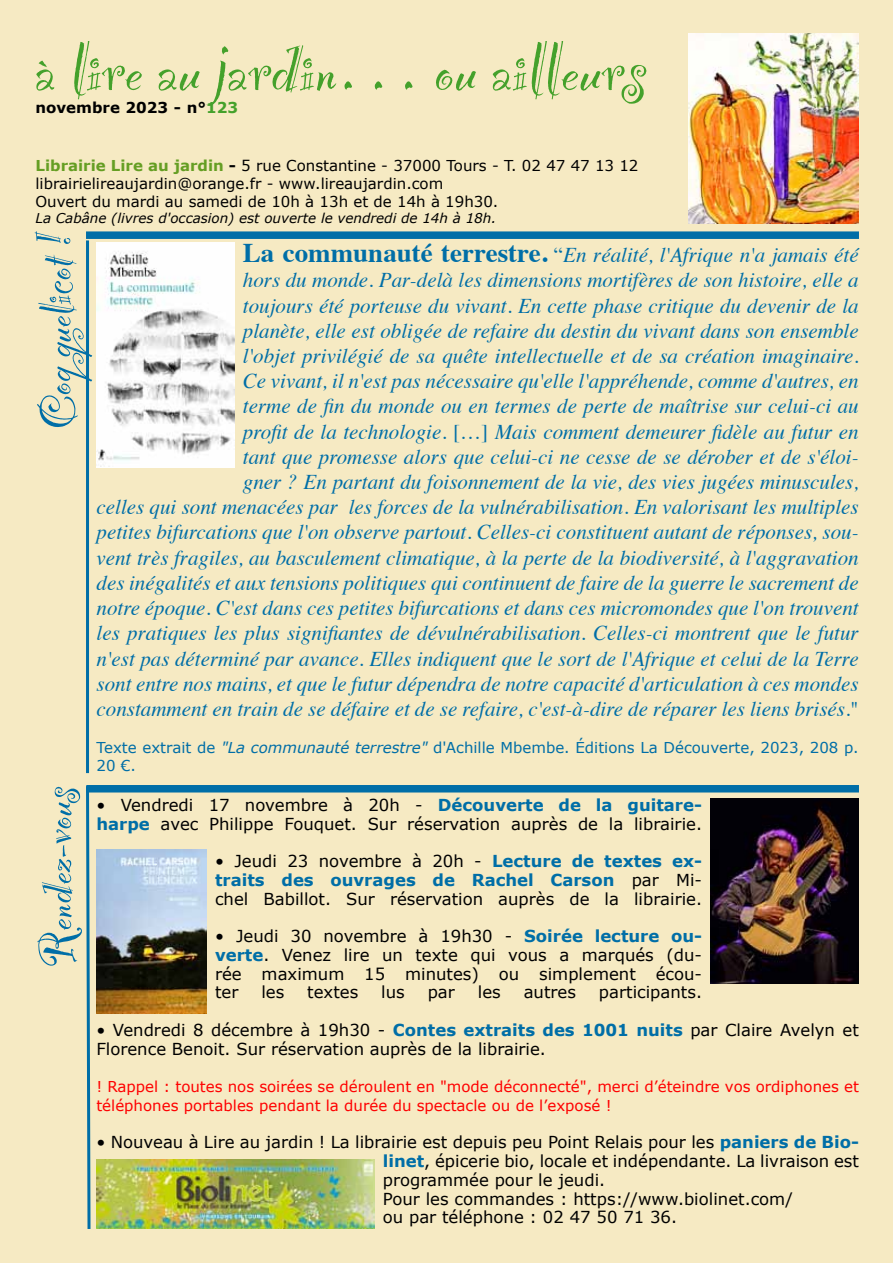
<style>
.page{position:relative;width:893px;height:1263px;background:#f6eac3}
.page>*{position:absolute;margin:0;border:0;box-sizing:border-box;transform-origin:0 0}
.t1{font:82.5px "Party Let Plain";color:#44a12b}
.t2{font:54px "Party Let Plain";color:#006ea7}
.t3{font:italic 21px/25.2px "Times";color:#006ea7;text-align:right}
.t4{font:16.5px/18.8px "Verdana";color:#000}
.t5{font:15px/18px "Verdana";color:#000}
.t6{font:15px/18.8px "Verdana";color:#f00}
.t7{font:15px/18.3px "Verdana";color:#006ea7}
.t8{font:700 15px "Verdana";color:#000}
.t9{font:italic 13.5px "Verdana";color:#000}
.s1{color:#44a12b}
.s2{font-weight:700;color:#659e23}
.s3{font-weight:700}
.s4{font-weight:700;font-style:normal;font-size:27px}
.s5{font-style:normal}
.s6{font-style:italic}
.s7{font-weight:700;color:#006ea7}
</style>
<div class="page">
<div style="left:86px;top:231px;width:773px;height:8px;background:#006ea7"></div>
<hr style="left:86px;top:240px;width:3px;height:533px;background:#006ea7">
<img style="left:689px;top:34px;width:170px;height:189px">
<div style="left:86px;top:785px;width:773px;height:7px;background:#006ea7"></div>
<svg style="left:86px;top:785px;width:6px;height:444px"></svg>
<img style="left:96px;top:242px;width:138px;height:225px">
<img style="left:96px;top:1159px;width:278px;height:70px">
<img style="left:711px;top:798px;width:148px;height:186px">
<img style="left:96px;top:849px;width:111px;height:165px">
<h1 class="t1" style="left:35px;top:13px;width:614px">à lire au jardin… ou ailleurs</h1>
<p class="t8" style="left:36px;top:98px;width:204px">novembre 2023 - n°<span class="s1">123</span></p>
<p class="t5" style="left:36px;top:157px;width:604px"><span class="s2">Librairie Lire au jardin</span> <span class="s3">-</span> 5 rue Constantine - 37000 Tours - T. 02 47 47 13 12 librairielireaujardin@orange.fr - www.lireaujardin.com<br>Ouvert du mardi au samedi de 10h à 13h et de 14h à 19h30.</p>
<p class="t9" style="left:36px;top:210px;width:462px">La Cabâne (livres d'occasion) est ouverte le vendredi de 14h à 18h.</p>
<h2 class="t2" style="left:20px;top:430px;width:200px;rotate:-90deg">Coqquelicot !</h2>
<p class="t3" style="left:97px;top:241px;width:764px"><span class="s4">La communauté terrestre.</span> <span class="s5">“</span>En réalité, l'Afrique n'a jamais été<br>hors du monde. Par-delà les dimensions mortifères de son histoire, elle a<br>toujours été porteuse du vivant. En cette phase critique du devenir de la<br>planète, elle est obligée de refaire du destin du vivant dans son ensemble<br>l'objet privilégié de sa quête intellectuelle et de sa création imaginaire.<br>Ce vivant, il n'est pas nécessaire qu'elle l'appréhende, comme d'autres, en<br>terme de fin du monde ou en termes de perte de maîtrise sur celui-ci au<br>profit de la technologie. <span class="s5">[…]</span> Mais comment demeurer fidèle au futur en<br>tant que promesse alors que celui-ci ne cesse de se dérober et de s'éloi-<br>gner ? En partant du foisonnement de la vie, des vies jugées minuscules,<br>celles qui sont menacées par les forces de la vulnérabilisation. En valorisant les multiples petites bifurcations que l'on observe partout. Celles-ci constituent autant de réponses, sou&shy;vent très fragiles, au basculement climatique, à la perte de la biodiversité, à l'aggravation des inégalités et aux tensions politiques qui continuent de faire de la guerre le sacrement de notre époque. C'est dans ces petites bifurcations et dans ces micromondes que l'on trouvent les pratiques les plus signifiantes de dévulnérabilisation. Celles-ci montrent que le futur n'est pas déterminé par avance. Elles indiquent que le sort de l'Afrique et celui de la Terre sont entre nos mains, et que le futur dépendra de notre capacité d'articulation à ces mondes constamment en train de se défaire et de se refaire, c'est-à-dire de réparer les liens brisés.<span class="s5">"</span></p>
<p class="t7" style="left:96px;top:738px;width:764px">Texte extrait de <span class="s6">"La communauté terrestre"</span> d'Achille Mbembe. Éditions La Découverte, 2023, 208 p.<br>20 €.</p>
<h2 class="t2" style="left:20px;top:967px;width:184px;rotate:-90deg">Rendez-vous</h2>
<p class="t4" style="left:96px;top:796px;width:607px">• Vendredi 17 novembre à 20h - <span class="s7">Découverte de la guitare&shy;harpe</span> avec Philippe Fouquet. Sur réservation auprès de la librairie.</p>
<p class="t4" style="left:215px;top:852px;width:488px;text-align:justify">• Jeudi 23 novembre à 20h - <span class="s7">Lecture de textes ex&shy;traits des ouvrages de Rachel Carson</span> par Mi&shy;chel Babillot. Sur réservation auprès de la librairie.</p>
<p class="t4" style="left:215px;top:927px;width:489px;text-align:justify">• Jeudi 30 novembre à 19h30 - <span class="s7">Soirée lecture ou&shy;verte</span>. Venez lire un texte qui vous a marqués (du&shy;rée maximum 15 minutes) ou simplement écou&shy;ter</p>
<p class="t4" style="left:261px;top:983px;width:24px">les</p>
<p class="t4" style="left:307px;top:983px;width:53px">textes</p>
<p class="t4" style="left:381px;top:983px;width:25px">lus</p>
<p class="t4" style="left:428px;top:983px;width:29px">par</p>
<p class="t4" style="left:478px;top:983px;width:24px">les</p>
<p class="t4" style="left:524px;top:983px;width:54px">autres</p>
<p class="t4" style="left:599px;top:983px;width:105px">participants.</p>
<p class="t4" style="left:96px;top:1021px;width:764px">• Vendredi 8 décembre à 19h30 - <span class="s7">Contes extraits des 1001 nuits</span> par Claire Avelyn et<br>Florence Benoit. Sur réservation auprès de la librairie.</p>
<p class="t6" style="left:96px;top:1077px;width:764px">! Rappel : toutes nos soirées se déroulent en "mode déconnecté", merci d’éteindre vos ordiphones et téléphones portables pendant la durée du spectacle ou de l’exposé !</p>
<p class="t4" style="left:383px;top:1133px;width:478px;text-indent:-286px">• Nouveau à Lire au jardin ! La librairie est depuis peu Point Relais pour les <span class="s7">paniers de Bio&shy;linet</span>, épicerie bio, locale et indépendante. La livraison est programmée pour le jeudi.<br>Pour les commandes : https://www.biolinet.com/<br>ou par téléphone : 02 47 50 71 36.</p>
</div>
